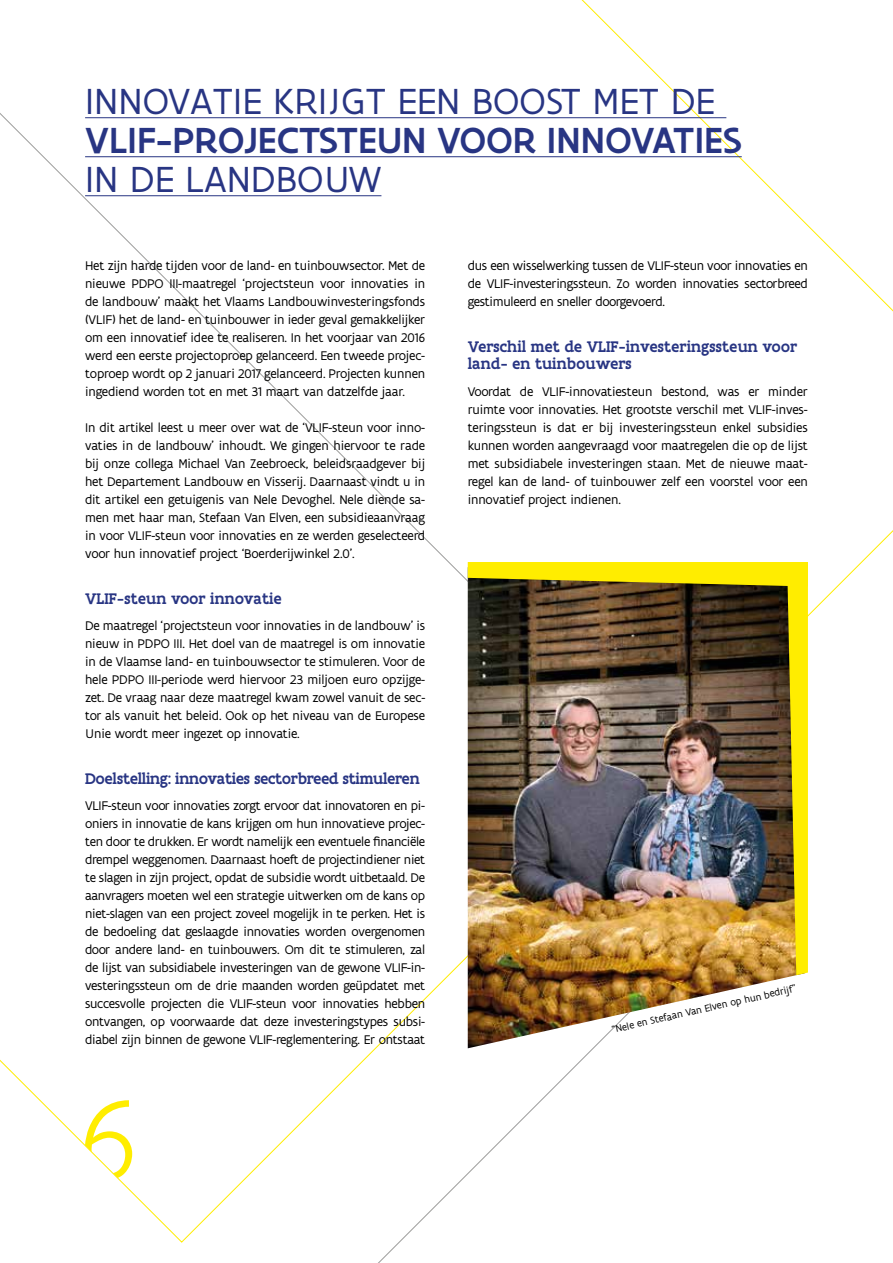
<style>
.page{position:relative;width:893px;height:1263px;background:#fff}
.page>*{position:absolute;margin:0;border:0;box-sizing:border-box;transform-origin:0 0}
.t1{font:39px/39px "Flanders Art Sans";letter-spacing:.005em;color:#283583}
.t2{font:500 16.5px/16.5px "Flanders Art Serif";color:#283583}
.t3{font:500 16.5px "Flanders Art Serif";letter-spacing:-.02em;color:#283583}
.t4{font:13.5px/18px "Flanders Art Sans";letter-spacing:-.01em;color:#000;text-align:justify}
.t5{font:10.5px "Flanders Art Sans";color:#000}
.s1{font-weight:500}
</style>
<div class="page">
<svg style="left:85px;top:1100px;width:47px;height:78px"></svg>
<hr style="left:85px;top:117px;width:641px;height:1px;background:#283583">
<hr style="left:85px;top:156px;width:657px;height:1px;background:#283583">
<hr style="left:85px;top:195px;width:296px;height:1px;background:#283583">
<img style="left:468px;top:975px;width:329px;height:73px">
<img style="left:468px;top:562px;width:340px;height:413px">
<p class="t1" style="left:85px;top:83px;width:658px">INNOVATIE KRIJGT EEN BOOST MET DE<br><span class="s1">VLIF-PROJECTSTEUN VOOR INNOVATIES<br></span>IN DE LANDBOUW</p>
<p class="t4" style="left:85px;top:257px;width:342px">Het zijn harde tijden voor de land- en tuinbouwsector. Met de nieuwe PDPO III-maatregel ‘projectsteun voor innovaties in de landbouw’ maakt het Vlaams Landbouwinvesteringsfonds (VLIF) het de land- en tuinbouwer in ieder geval gemakkelijker om een innovatief idee te realiseren. In het voorjaar van 2016 werd een eerste projectoproep gelanceerd. Een tweede projec&shy;toproep wordt op 2 januari 2017 gelanceerd. Projecten kunnen ingediend worden tot en met 31 maart van datzelfde jaar.</p>
<p class="t4" style="left:85px;top:419px;width:342px">In dit artikel leest u meer over wat de ‘VLIF-steun voor inno&shy;vaties in de landbouw’ inhoudt. We gingen hiervoor te rade bij onze collega Michael Van Zeebroeck, beleidsraadgever bij het Departement Landbouw en Visserij. Daarnaast vindt u in dit artikel een getuigenis van Nele Devoghel. Nele diende sa&shy;men met haar man, Stefaan Van Elven, een subsidieaanvraag in voor VLIF-steun voor innovaties en ze werden geselecteerd voor hun innovatief project ‘Boerderijwinkel 2.0’.</p>
<p class="t2" style="left:85px;top:591px;width:198px">VLIF-steun voor innovatie</p>
<p class="t4" style="left:85px;top:617px;width:342px">De maatregel ‘projectsteun voor innovaties in de landbouw’ is nieuw in PDPO III. Het doel van de maatregel is om innovatie in de Vlaamse land- en tuinbouwsector te stimuleren. Voor de hele PDPO III-periode werd hiervoor 23 miljoen euro opzijge&shy;zet. De vraag naar deze maatregel kwam zowel vanuit de sec&shy;tor als vanuit het beleid. Ook op het niveau van de Europese Unie wordt meer ingezet op innovatie.</p>
<p class="t3" style="left:85px;top:768px;width:336px">Doelstelling: innovaties sectorbreed stimuleren</p>
<p class="t4" style="left:85px;top:797px;width:342px">VLIF-steun voor innovaties zorgt ervoor dat innovatoren en pi&shy;oniers in innovatie de kans krijgen om hun innovatieve projec&shy;ten door te drukken. Er wordt namelijk een eventuele financiële drempel weggenomen. Daarnaast hoeft de projectindiener niet te slagen in zijn project, opdat de subsidie wordt uitbetaald. De aanvragers moeten wel een strategie uitwerken om de kans op niet-slagen van een project zoveel mogelijk in te perken. Het is de bedoeling dat geslaagde innovaties worden overgenomen door andere land- en tuinbouwers. Om dit te stimuleren, zal de lijst van subsidiabele investeringen van de gewone VLIF-in&shy;vesteringssteun om de drie maanden worden geüpdatet met succesvolle projecten die VLIF-steun voor innovaties hebben ontvangen, op voorwaarde dat deze investeringstypes subsi&shy;diabel zijn binnen de gewone VLIF-reglementering. Er ontstaat</p>
<p class="t4" style="left:468px;top:257px;width:342px">dus een wisselwerking tussen de VLIF-steun voor innovaties en de VLIF-investeringssteun. Zo worden innovaties sectorbreed gestimuleerd en sneller doorgevoerd.</p>
<p class="t2" style="left:468px;top:339px;width:331px">Verschil met de VLIF-investeringssteun voor land- en tuinbouwers</p>
<p class="t4" style="left:468px;top:383px;width:342px">Voordat de VLIF-innovatiesteun bestond, was er minder ruimte voor innovaties. Het grootste verschil met VLIF-inves&shy;teringssteun is dat er bij investeringssteun enkel subsidies kunnen worden aangevraagd voor maatregelen die op de lijst met subsidiabele investeringen staan. Met de nieuwe maat&shy;regel kan de land- of tuinbouwer zelf een voorstel voor een innovatief project indienen.</p>
<p class="t5" style="left:611px;top:1024px;width:190px;rotate:-13deg">“Nele en Stefaan Van Elven op hun bedrijf”</p>
</div>
